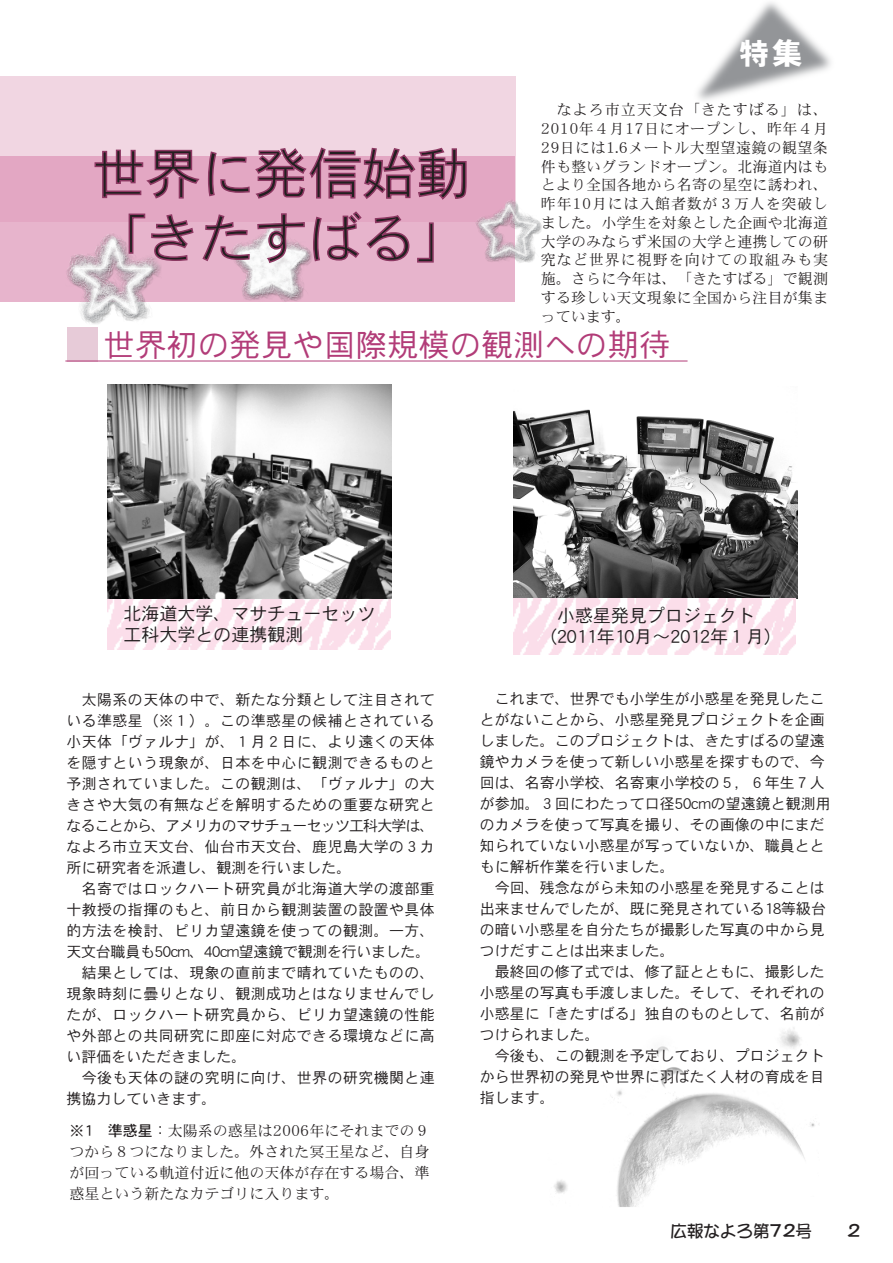
<style>
.page{position:relative;width:893px;height:1263px;background:#fff}
.page>*{position:absolute;margin:0;border:0;box-sizing:border-box;transform-origin:0 0}
.t1{font:54px/64.8px "DFPHS Gothic CID W3";color:#231f20}
.t2{font:31.5px "DFPHS Gothic CID W3";color:#b23c78}
.t3{font:30px "DFPHS Gothic CID W9";color:#fff}
.t4{font:18px/21px "DFPHS Gothic CID W3";color:#231f20}
.t5{font:16.5px "DFPPOP1 CID W5";color:#231f20}
.t6{font:15px/21px "DFPHS Gothic CID W3";letter-spacing:.025em;color:#231f20}
.t7{font:15px/21px "DFPHS Gothic CID W3";color:#231f20}
.t8{font:15px/18.8px "DFPHS Mincho CID W3";color:#231f20;text-align:justify}
.s1{font-family:"DFPHS Gothic CID W5"}
.s2{font-family:"DFPHS Gothic CID W3"}
</style>
<div class="page">
<img style="left:554px;top:1011px;width:261px;height:196px">
<div style="left:0;top:76px;width:516px;height:146px;background:#f1d6e2"></div>
<div style="left:0;top:156px;width:514px;height:146px;background:linear-gradient(to right,#e4aac5,#e6afc9)"></div>
<img style="left:513px;top:409px;width:284px;height:245px">
<img style="left:467px;top:191px;width:75px;height:81px">
<img style="left:221px;top:212px;width:101px;height:90px">
<img style="left:65px;top:229px;width:97px;height:95px">
<svg style="left:94px;top:149px;width:107px;height:51px;background:#d092af"></svg>
<svg style="left:207px;top:147px;width:260px;height:54px;background:#cf91ae"></svg>
<svg style="left:128px;top:213px;width:67px;height:49px;background:#d398b4"></svg>
<svg style="left:201px;top:213px;width:105px;height:51px;background:#d8abc1"></svg>
<svg style="left:312px;top:210px;width:98px;height:52px;background:#d499b5"></svg>
<svg style="left:416px;top:222px;width:18px;height:41px"></svg>
<div style="left:67px;top:327px;width:31px;height:34px;background:#e7cbd8"></div>
<img style="left:107px;top:594px;width:284px;height:56px">
<img style="left:108px;top:385px;width:284px;height:214px">
<img style="left:697px;top:2px;width:134px;height:99px">
<p class="t1" style="left:92px;top:140px;width:380px">世界に発信始動「きたすばる」</p>
<p class="t3" style="left:740px;top:37px;width:64px">特集</p>
<p class="t8" style="left:541px;top:100px;width:289px">　なよろ市立天文台「きたすばる」は、2010年４月17日にオープンし、昨年４月29日には1.6メートル大型望遠鏡の観望条件も整いグランドオープン。北海道内はもとより全国各地から名寄の星空に誘われ、昨年10月には入館者数が３万人を突破しました。小学生を対象とした企画や北海道大学のみならず米国の大学と連携しての研究など世界に視野を向けての取組みも実施。さらに今年は、「きたすばる」で観測する珍しい天文現象に全国から注目が集まっています。</p>
<p class="t2" style="left:104px;top:328px;width:568px">世界初の発見や国際規模の観測への期待</p>
<p class="t4" style="left:124px;top:603px;width:254px">北海道大学、マサチューセッツ工科大学との連携観測</p>
<p class="t4" style="left:539px;top:605px;width:245px">　小惑星発見プロジェクト（2011年10月～2012年１月）</p>
<p class="t6" style="left:67px;top:689px;width:370px;text-indent:15px">太陽系の天体の中で、新たな分類として注目されている準惑星（※１）。この準惑星の候補とされている小天体「ヴァルナ」が、１月２日に、より遠くの天体を隠すという現象が、日本を中心に観測できるものと予測されていました。この観測は、「ヴァルナ」の大きさや大気の有無などを解明するための重要な研究となることから、アメリカのマサチューセッツ工科大学は、なよろ市立天文台、仙台市天文台、鹿児島大学の３カ所に研究者を派遣し、観測を行いました。<br>　名寄ではロックハート研究員が北海道大学の渡部重十教授の指揮のもと、前日から観測装置の設置や具体的方法を検討、ピリカ望遠鏡を使っての観測。一方、天文台職員も50cm、40cm望遠鏡で観測を行いました。　結果としては、現象の直前まで晴れていたものの、現象時刻に曇りとなり、観測成功とはなりませんでしたが、ロックハート研究員から、ピリカ望遠鏡の性能や外部との共同研究に即座に対応できる環境などに高い評価をいただきました。<br>　今後も天体の謎の究明に向け、世界の研究機関と連携協力していきます。</p>
<p class="t8" style="left:70px;top:1119px;width:361px;line-height:21px"><span class="s1">※1　準惑星</span><span class="s2">：</span>太陽系の惑星は2006年にそれまでの９つから８つになりました。外された冥王星など、自身が回っている軌道付近に他の天体が存在する場合、準惑星という新たなカテゴリに入ります。</p>
<p class="t7" style="left:480px;top:687px;width:352px">　これまで、世界でも小学生が小惑星を発見したことがないことから、小惑星発見プロジェクトを企画しました。このプロジェクトは、きたすばるの望遠鏡やカメラを使って新しい小惑星を探すもので、今回は、名寄小学校、名寄東小学校の５，６年生７人が参加。３回にわたって口径50cmの望遠鏡と観測用のカメラを使って写真を撮り、その画像の中にまだ知られていない小惑星が写っていないか、職員とともに解析作業を行いました。<br>　今回、残念ながら未知の小惑星を発見することは出来ませんでしたが、既に発見されている18等級台の暗い小惑星を自分たちが撮影した写真の中から見つけだすことは出来ました。<br>　最終回の修了式では、修了証とともに、撮影した小惑星の写真も手渡しました。そして、それぞれの小惑星に「きたすばる」独自のものとして、名前がつけられました。<br>　今後も、この観測を予定しており、プロジェクトから世界初の発見や世界に羽ばたく人材の育成を目指します。</p>
<p class="t5" style="left:671px;top:1222px;width:143px">広報なよろ第72号</p>
<p class="t5" style="left:847px;top:1222px;width:14px">2</p>
</div>
